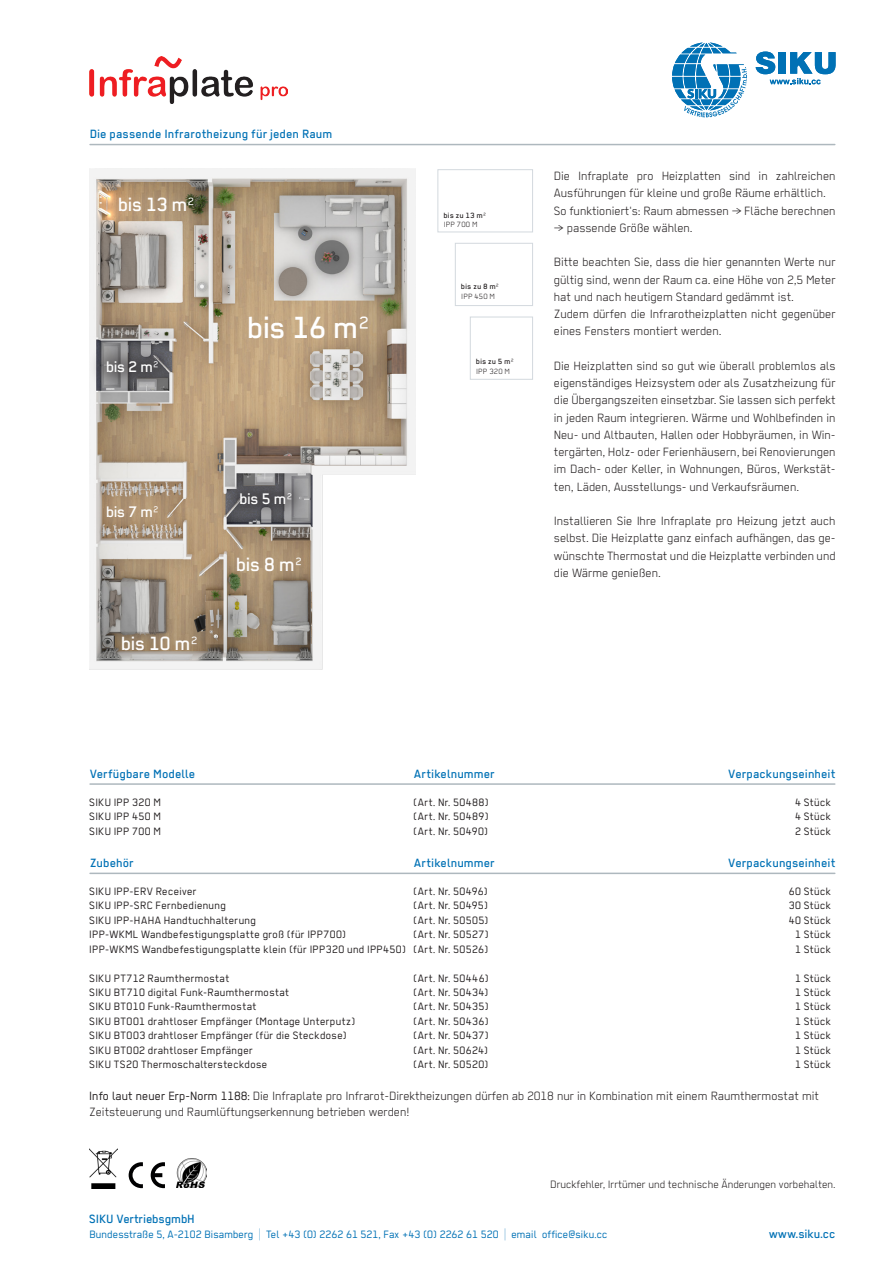
<style>
.page{position:relative;width:893px;height:1263px;background:#fff}
.page>*{position:absolute;margin:0;border:0;box-sizing:border-box;transform-origin:0 0}
.t1{font:500 34.5px "Regular";color:#fff}
.t2{font:500 21.6px "Regular";letter-spacing:-.02em;color:#fff}
.t3{font:500 17.25px "Regular";letter-spacing:-.02em;color:#fff}
.t4{font:300 13.5px/17.2px "Regular";color:#231f20}
.t5{font:500 13.5px "Regular";letter-spacing:.015em;color:#0071b5}
.t6{font:12px "Regular";letter-spacing:.02em;color:#231f20}
.t7{font:12px "Regular";color:#0071b5}
.t8{font:300 12px "Regular";color:#231f20}
.t9{font:12px "Regular";letter-spacing:.04em;color:#231f20}
.Auflistung_im_Fliess{font:500 8.55px "Regular";letter-spacing:.025em;color:#231f20}
.Auflistung_im_Fliess-2{font:300 8.55px "Regular";letter-spacing:.035em;color:#231f20}
.s1{font-weight:300}
.s2{font-weight:400}
</style>
<div class="page">
<div style="left:437px;top:169px;width:96px;height:63px;background:#fff;border:1px solid #d3d9de"></div>
<div style="left:455px;top:243px;width:78px;height:63px;background:#fff;border:1px solid #d3d9de"></div>
<div style="left:470px;top:317px;width:63px;height:63px;background:#fff;border:1px solid #d3d9de"></div>
<img style="left:89px;top:168px;width:327px;height:501px">
<div style="left:222px;top:475px;width:87px;height:48px;background:#231f20;opacity:.5"></div>
<div style="left:88px;top:343px;width:88px;height:48px;background:#231f20;opacity:.5"></div>
<hr style="left:90px;top:144px;width:745px;height:1px;background:#aeb8be">
<hr style="left:90px;top:783px;width:745px;height:2px;background:#aeb8be">
<hr style="left:90px;top:873px;width:745px;height:1px;background:#aeb8be">
<img style="left:89px;top:1148px;width:28px;height:40px">
<svg style="left:151px;top:1162px;width:14px;height:26px"></svg>
<svg style="left:129px;top:1162px;width:14px;height:26px"></svg>
<img style="left:176px;top:1158px;width:30px;height:30px">
<img style="left:89px;top:57px;width:199px;height:46px">
<svg style="left:756px;top:52px;width:80px;height:32px"></svg>
<svg style="left:672px;top:43px;width:75px;height:74px"></svg>
<p class="t5" style="left:90px;top:127px;width:244px">Die passende Infrarotheizung für jeden Raum</p>
<p class="t2" style="left:119px;top:193px;width:77px">bis 13 m<span class="s1">²</span></p>
<p class="t3" style="left:106px;top:357px;width:53px">bis 2 m<span class="s1">²</span></p>
<p class="t1" style="left:248px;top:308px;width:122px">bis 16 m<span class="s1">²</span></p>
<p class="t3" style="left:106px;top:502px;width:53px">bis 7 m<span class="s1">²</span></p>
<p class="t2" style="left:122px;top:632px;width:77px">bis 10 m<span class="s1">²</span></p>
<p class="t3" style="left:240px;top:489px;width:53px">bis 5 m<span class="s1">²</span></p>
<p class="t2" style="left:236px;top:553px;width:66px">bis 8 m<span class="s1">²</span></p>
<p class="Auflistung_im_Fliess" style="left:444px;top:210px;width:43px">bis zu 13 m<span class="s1">²</span></p>
<p class="Auflistung_im_Fliess-2" style="left:444px;top:220px;width:35px">IPP 700 M</p>
<p class="Auflistung_im_Fliess" style="left:461px;top:282px;width:39px">bis zu 8 m<span class="s1">²</span></p>
<p class="Auflistung_im_Fliess-2" style="left:461px;top:291px;width:35px">IPP 450 M</p>
<p class="Auflistung_im_Fliess" style="left:476px;top:357px;width:39px">bis zu 5 m<span class="s1">²</span></p>
<p class="Auflistung_im_Fliess-2" style="left:476px;top:367px;width:35px">IPP 320 M</p>
<p class="t4" style="left:554px;top:167px;width:283px">Die Infraplate pro Heizplatten sind in zahlreichen<br>Ausführungen für kleine und große Räume erhältlich.</p>
<p class="t4" style="left:554px;top:202px;width:283px">So funktioniert's: Raum abmessen &gt; Fläche berechnen &gt; passende Größe wählen.</p>
<p class="t4" style="left:554px;top:253px;width:283px;text-align:justify">Bitte beachten Sie, dass die hier genannten Werte nur gültig sind, wenn der Raum ca. eine Höhe von 2,5 Meter hat und nach heutigem Standard gedämmt ist.</p>
<p class="t4" style="left:554px;top:305px;width:283px">Zudem dürfen die Infrarotheizplatten nicht gegenüber eines Fensters montiert werden.</p>
<p class="t4" style="left:554px;top:357px;width:283px;text-align:justify">Die Heizplatten sind so gut wie überall problemlos als eigenständiges Heizsystem oder als Zusatzheizung für die Übergangszeiten einsetzbar. Sie lassen sich perfekt in jeden Raum integrieren. Wärme und Wohlbefinden in Neu- und Altbauten, Hallen oder Hobbyräumen, in Win&shy;tergärten, Holz- oder Ferienhäusern, bei Renovierungen im Dach- oder Keller, in Wohnungen, Büros, Werkstät&shy;ten, Läden, Ausstellungs- und Verkaufsräumen.</p>
<p class="t4" style="left:554px;top:512px;width:283px;text-align:justify">Installieren Sie Ihre Infraplate pro Heizung jetzt auch selbst. Die Heizplatte ganz einfach aufhängen, das ge&shy;wünschte Thermostat und die Heizplatte verbinden und die Wärme genießen.</p>
<p class="t5" style="left:90px;top:766px;width:107px">Verfügbare Modelle</p>
<p class="t5" style="left:414px;top:766px;width:82px">Artikelnummer</p>
<p class="t5" style="left:729px;top:766px;width:108px">Verpackungseinheit</p>
<p class="t6" style="left:89px;top:795px;width:73px">SIKU IPP 320 M</p>
<p class="t9" style="left:413px;top:795px;width:77px">(Art. Nr. 50488)</p>
<p class="t6" style="left:89px;top:810px;width:73px">SIKU IPP 450 M</p>
<p class="t9" style="left:413px;top:810px;width:77px">(Art. Nr. 50489)</p>
<p class="t6" style="left:89px;top:824px;width:73px">SIKU IPP 700 M</p>
<p class="t6" style="left:413px;top:824px;width:76px">(Art. Nr. 50490)</p>
<p class="t6" style="left:795px;top:795px;width:38px">4 Stück</p>
<p class="t6" style="left:795px;top:810px;width:38px">4 Stück</p>
<p class="t6" style="left:795px;top:824px;width:38px">2 Stück</p>
<p class="t5" style="left:90px;top:855px;width:45px">Zubehör</p>
<p class="t5" style="left:414px;top:855px;width:82px">Artikelnummer</p>
<p class="t5" style="left:729px;top:855px;width:108px">Verpackungseinheit</p>
<p class="t6" style="left:89px;top:885px;width:109px">SIKU IPP-ERV Receiver</p>
<p class="t6" style="left:413px;top:885px;width:76px">(Art. Nr. 50496)</p>
<p class="t6" style="left:89px;top:899px;width:138px">SIKU IPP-SRC Fernbedienung</p>
<p class="t6" style="left:413px;top:899px;width:76px">(Art. Nr. 50495)</p>
<p class="t6" style="left:89px;top:913px;width:168px">SIKU IPP-HAHA Handtuchhalterung</p>
<p class="t6" style="left:413px;top:913px;width:77px">(Art. Nr. 50505)</p>
<p class="t6" style="left:89px;top:928px;width:258px">IPP-WKML Wandbefestigungsplatte groß (für IPP700)</p>
<p class="t6" style="left:413px;top:928px;width:77px">(Art. Nr. 50527)</p>
<p class="t6" style="left:89px;top:942px;width:401px">IPP-WKMS Wandbefestigungsplatte klein (für IPP320 und IPP450) (Art. Nr. 50526)</p>
<p class="t6" style="left:89px;top:971px;width:142px">SIKU PT712 Raumthermostat</p>
<p class="t9" style="left:413px;top:971px;width:77px">(Art. Nr. 50446)</p>
<p class="t6" style="left:89px;top:985px;width:201px">SIKU BT710 digital Funk-Raumthermostat</p>
<p class="t6" style="left:413px;top:985px;width:77px">(Art. Nr. 50434)</p>
<p class="t6" style="left:89px;top:1000px;width:169px">SIKU BT010 Funk-Raumthermostat</p>
<p class="t6" style="left:413px;top:1000px;width:77px">(Art. Nr. 50435)</p>
<p class="t6" style="left:89px;top:1014px;width:268px">SIKU BT001 drahtloser Empfänger (Montage Unterputz)</p>
<p class="t6" style="left:413px;top:1014px;width:77px">(Art. Nr. 50436)</p>
<p class="t6" style="left:89px;top:1029px;width:259px">SIKU BT003 drahtloser Empfänger (für die Steckdose)</p>
<p class="t6" style="left:413px;top:1029px;width:77px">(Art. Nr. 50437)</p>
<p class="t6" style="left:89px;top:1043px;width:165px">SIKU BT002 drahtloser Empfänger</p>
<p class="t6" style="left:413px;top:1043px;width:76px">(Art. Nr. 50624)</p>
<p class="t6" style="left:89px;top:1057px;width:180px">SIKU TS20 Thermoschaltersteckdose</p>
<p class="t6" style="left:413px;top:1057px;width:77px">(Art. Nr. 50520)</p>
<p class="t6" style="left:789px;top:885px;width:44px">60 Stück</p>
<p class="t6" style="left:789px;top:899px;width:44px">30 Stück</p>
<p class="t6" style="left:789px;top:913px;width:44px">40 Stück</p>
<p class="t6" style="left:795px;top:928px;width:38px">1 Stück</p>
<p class="t6" style="left:795px;top:942px;width:38px">1 Stück</p>
<p class="t6" style="left:795px;top:971px;width:38px">1 Stück</p>
<p class="t6" style="left:795px;top:985px;width:38px">1 Stück</p>
<p class="t6" style="left:795px;top:1000px;width:38px">1 Stück</p>
<p class="t6" style="left:795px;top:1014px;width:38px">1 Stück</p>
<p class="t6" style="left:795px;top:1029px;width:38px">1 Stück</p>
<p class="t6" style="left:795px;top:1043px;width:38px">1 Stück</p>
<p class="t6" style="left:795px;top:1057px;width:38px">1 Stück</p>
<p class="t4" style="left:89px;top:1088px;width:731px;line-height:16.2px"><span class="s2">Info laut neuer Erp-Norm 1188:</span> Die Infraplate pro Infrarot-Direktheizungen dürfen ab 2018 nur in Kombination mit einem Raumthermostat mit<br>Zeitsteuerung und Raumlüftungserkennung betrieben werden!</p>
<p class="t8" style="left:550px;top:1178px;width:287px">Druckfehler, Irrtümer und technische Änderungen vorbehalten.</p>
<p class="t5" style="left:89px;top:1211px;width:107px">SIKU VertriebsgmbH</p>
<p class="t7" style="left:89px;top:1227px;width:520px">Bundesstraße 5, A-2102 Bisamberg | Tel +43 (0) 2262 61 521, Fax +43 (0) 2262 61 520 | email office@siku.cc</p>
<p class="t5" style="left:769px;top:1226px;width:68px">www.siku.cc</p>
</div>
